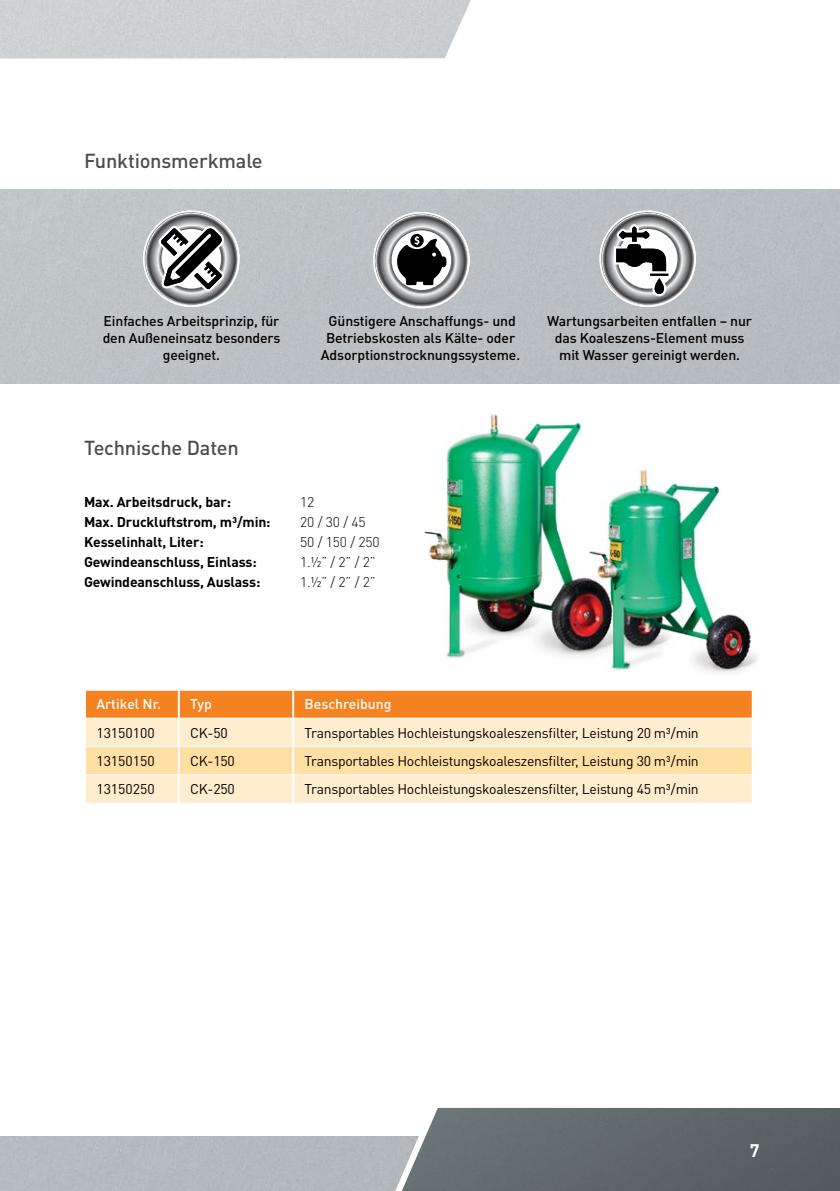
<style>
.page{position:relative;width:840px;height:1191px;background:#fff}
.page>*{position:absolute;margin:0;border:0;box-sizing:border-box;transform-origin:0 0}
.t1{font:500 20px "DIN Pro";letter-spacing:-.01em;color:#4d4d4f}
.t2{font:700 18px "DIN Pro";color:#fff}
.t3{font:500 14px/16.8px "DIN Pro";letter-spacing:-.01em;color:#000;text-align:center}
.t4{font:14px "DIN Pro";letter-spacing:-.02em;color:#000}
.t5{font:700 14px "DIN Pro";letter-spacing:-.01em;color:#000}
.t6{font:300 14px "DIN Pro";letter-spacing:-.01em;color:#000}
.t7{font:500 14px "DIN Pro";color:#fff}
.t8{font:14px "DIN Pro";color:#000}
</style>
<div class="page">
<svg style="left:371px;top:1136px;width:18px;height:55px"></svg>
<img style="left:389px;top:1107px;width:450px;height:84px">
<img style="left:424px;top:414px;width:334px;height:259px">
<svg style="left:596px;top:210px;width:102px;height:100px"></svg>
<svg style="left:140px;top:210px;width:102px;height:100px"></svg>
<svg style="left:370px;top:212px;width:102px;height:99px;background:#97999b"></svg>
<div style="left:86px;top:691px;width:665px;height:26px;background:#f58220"></div>
<div style="left:86px;top:718px;width:665px;height:84px;background:#ffedce"></div>
<div style="left:86px;top:747px;width:665px;height:27px;background:#ffdfa4"></div>
<hr style="left:178px;top:718px;width:2px;height:28px;background:#fff">
<hr style="left:292px;top:718px;width:2px;height:28px;background:#fff">
<hr style="left:86px;top:746px;width:93px;height:1px;background:#fff">
<hr style="left:179px;top:746px;width:114px;height:1px;background:#fff">
<hr style="left:293px;top:746px;width:458px;height:1px;background:#fff">
<hr style="left:178px;top:747px;width:2px;height:27px;background:#fff">
<hr style="left:292px;top:747px;width:2px;height:27px;background:#fff">
<hr style="left:86px;top:774px;width:93px;height:1px;background:#fff">
<hr style="left:179px;top:774px;width:114px;height:1px;background:#fff">
<hr style="left:293px;top:774px;width:458px;height:1px;background:#fff">
<hr style="left:178px;top:775px;width:2px;height:27px;background:#fff">
<hr style="left:292px;top:775px;width:2px;height:27px;background:#fff">
<hr style="left:178px;top:691px;width:2px;height:26px;background:#fff">
<hr style="left:292px;top:691px;width:2px;height:26px;background:#fff">
<h1 class="t1" style="left:84px;top:148px;width:180px">Funktionsmerkmale</h1>
<p class="t3" style="left:103px;top:312px;width:179px">Einfaches Arbeitsprinzip, für den Außeneinsatz besonders geeignet.</p>
<p class="t3" style="left:321px;top:312px;width:201px">Günstigere Anschaffungs- und<br>Betriebskosten als Kälte- oder<br>Adsorptionstrocknungssysteme.</p>
<p class="t3" style="left:547px;top:312px;width:206px">Wartungsarbeiten entfallen – nur das Koaleszens-Element muss mit Wasser gereinigt werden.</p>
<h1 class="t1" style="left:84px;top:434px;width:156px">Technische Daten</h1>
<p class="t5" style="left:84px;top:493px;width:148px">Max. Arbeitsdruck, bar:</p>
<p class="t6" style="left:300px;top:493px;width:16px">12</p>
<p class="t5" style="left:84px;top:513px;width:188px">Max. Druckluftstrom, m³/min:</p>
<p class="t6" style="left:300px;top:513px;width:67px">20 / 30 / 45</p>
<p class="t5" style="left:84px;top:533px;width:121px">Kesselinhalt, Liter:</p>
<p class="t6" style="left:300px;top:533px;width:81px">50 / 150 / 250</p>
<p class="t5" style="left:84px;top:553px;width:174px">Gewindeanschluss, Einlass:</p>
<p class="t6" style="left:300px;top:553px;width:77px">1.½” / 2” / 2”</p>
<p class="t5" style="left:84px;top:573px;width:178px">Gewindeanschluss, Auslass:</p>
<p class="t6" style="left:300px;top:573px;width:77px">1.½” / 2” / 2”</p>
<p class="t7" style="left:96px;top:695px;width:66px">Artikel Nr.</p>
<p class="t7" style="left:190px;top:695px;width:23px">Typ</p>
<p class="t7" style="left:304px;top:695px;width:88px">Beschreibung</p>
<p class="t8" style="left:96px;top:724px;width:60px">13150100</p>
<p class="t4" style="left:190px;top:724px;width:39px">CK-50</p>
<p class="t4" style="left:304px;top:724px;width:395px">Transportables Hochleistungskoaleszensfilter, Leistung 20 m³/min</p>
<p class="t8" style="left:96px;top:752px;width:60px">13150150</p>
<p class="t4" style="left:190px;top:752px;width:46px">CK-150</p>
<p class="t4" style="left:304px;top:752px;width:395px">Transportables Hochleistungskoaleszensfilter, Leistung 30 m³/min</p>
<p class="t8" style="left:96px;top:780px;width:60px">13150250</p>
<p class="t4" style="left:190px;top:780px;width:46px">CK-250</p>
<p class="t4" style="left:304px;top:780px;width:395px">Transportables Hochleistungskoaleszensfilter, Leistung 45 m³/min</p>
<p class="t2" style="left:749px;top:1138px;width:11px">7</p>
</div>
